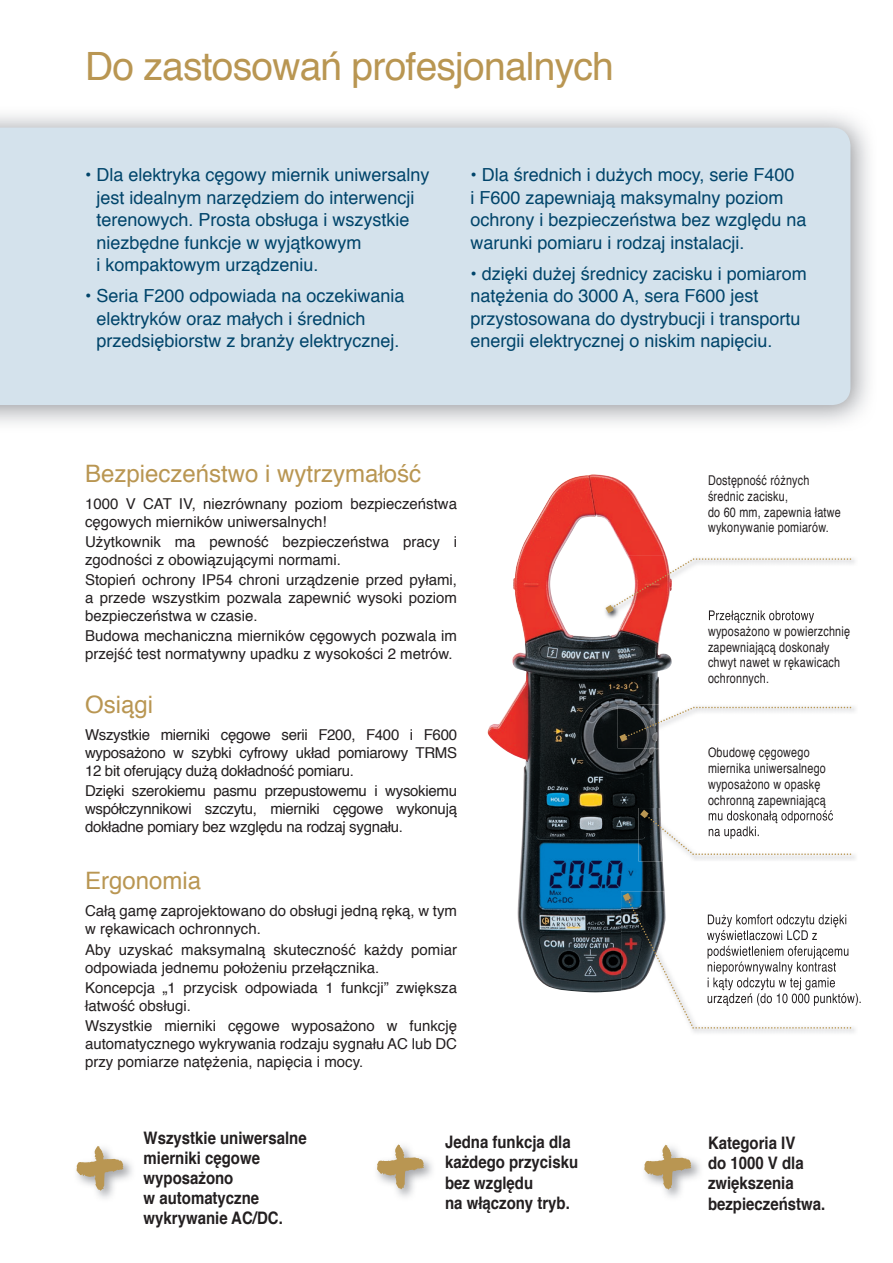
<style>
.page{position:relative;width:893px;height:1263px;background:#fff}
.page>*{position:absolute;margin:0;border:0;box-sizing:border-box;transform-origin:0 0}
.t1{font:39px "Helvetica";letter-spacing:-.02em;color:#b99652}
.t2{font:24px "Helvetica";color:#b99652}
.t3{font:18px/22.5px "Helvetica";color:#00446a}
.t4{font:700 17.25px/20.1px "Helvetica";color:#231f20;scale:.87 1}
.t5{font:15px/18px "Helvetica";color:#231f20}
.t6{font:13.5px/15.8px "Helvetica";letter-spacing:.02em;color:#231f20;scale:.8 1}
</style>
<div class="page">
<img style="left:0;top:114px;width:869px;height:310px">
<div style="left:0;top:128px;width:850px;height:277px;background:#d4e2ec"></div>
<img style="left:76px;top:1160px;width:56px;height:39px">
<svg style="left:77px;top:1146px;width:46px;height:45px"></svg>
<svg style="left:377px;top:1144px;width:47px;height:45px"></svg>
<img style="left:664px;top:1144px;width:36px;height:54px">
<svg style="left:644px;top:1145px;width:47px;height:44px"></svg>
<img style="left:488px;top:474px;width:176px;height:518px">
<img style="left:638px;top:808px;width:25px;height:53px">
<svg style="left:640px;top:810px;width:211px;height:45px"></svg>
<img style="left:604px;top:556px;width:251px;height:64px">
<img style="left:623px;top:556px;width:49px;height:64px">
<img style="left:709px;top:613px;width:105px;height:7px">
<svg style="left:605px;top:558px;width:246px;height:55px"></svg>
<img style="left:618px;top:704px;width:237px;height:44px">
<img style="left:708px;top:747px;width:102px;height:1px">
<svg style="left:619px;top:707px;width:232px;height:35px"></svg>
<img style="left:621px;top:990px;width:234px;height:43px">
<img style="left:621px;top:891px;width:44px;height:99px">
<img style="left:851px;top:993px;width:7px;height:13px">
<svg style="left:623px;top:893px;width:228px;height:135px"></svg>
<h1 class="t1" style="left:85px;top:37px;width:530px">Do zastosowań profesjonalnych</h1>
<p class="t3" style="left:96px;top:164px;width:335px;text-indent:-11px">• Dla elektryka cęgowy miernik uniwersalny jest idealnym narzędziem do interwencji terenowych. Prosta obsługa i wszystkie niezbędne funkcje w wyjątkowym<br>i kompaktowym urządzeniu.</p>
<p class="t3" style="left:96px;top:285px;width:310px;text-indent:-11px">• Seria F200 odpowiada na oczekiwania elektryków oraz małych i średnich przedsiębiorstw z branży elektrycznej.</p>
<p class="t3" style="left:470px;top:164px;width:338px">• Dla średnich i dużych mocy, serie F400<br>i F600 zapewniają maksymalny poziom ochrony i bezpieczeństwa bez względu na warunki pomiaru i rodzaj instalacji.</p>
<p class="t3" style="left:470px;top:263px;width:338px">• dzięki dużej średnicy zacisku i pomiarom natężenia do 3000 A, sera F600 jest przystosowana do dystrybucji i transportu energii elektrycznej o niskim napięciu.</p>
<h2 class="t2" style="left:85px;top:455px;width:338px">Bezpieczeństwo i wytrzymałość</h2>
<p class="t5" style="left:85px;top:495px;width:374px">1000 V CAT IV, niezrównany poziom bezpieczeństwa cęgowych mierników uniwersalnych!</p>
<p class="t5" style="left:85px;top:533px;width:374px">Użytkownik ma pewność bezpieczeństwa pracy i zgodności z obowiązującymi normami.</p>
<p class="t5" style="left:85px;top:571px;width:374px;text-align:justify">Stopień ochrony IP54 chroni urządzenie przed pyłami, a przede wszystkim pozwala zapewnić wysoki poziom bezpieczeństwa w czasie.</p>
<p class="t5" style="left:85px;top:627px;width:374px">Budowa mechaniczna mierników cęgowych pozwala im przejść test normatywny upadku z wysokości 2 metrów.</p>
<h2 class="t2" style="left:85px;top:686px;width:70px">Osiągi</h2>
<p class="t5" style="left:85px;top:726px;width:374px;text-align:justify">Wszystkie mierniki cęgowe serii F200, F400 i F600 wyposażono w szybki cyfrowy układ pomiarowy TRMS 12 bit oferujący dużą dokładność pomiaru.</p>
<p class="t5" style="left:85px;top:782px;width:373px;text-align:justify">Dzięki szerokiemu pasmu przepustowemu i wysokiemu współczynnikowi szczytu, mierniki cęgowe wykonują dokładne pomiary bez względu na rodzaj sygnału.</p>
<h2 class="t2" style="left:85px;top:862px;width:118px">Ergonomia</h2>
<p class="t5" style="left:85px;top:902px;width:374px">Całą gamę zaprojektowano do obsługi jedną ręką, w tym w rękawicach ochronnych.</p>
<p class="t5" style="left:85px;top:941px;width:374px">Aby uzyskać maksymalną skuteczność każdy pomiar odpowiada jednemu położeniu przełącznika.</p>
<p class="t5" style="left:85px;top:979px;width:374px">Koncepcja „1 przycisk odpowiada 1 funkcji” zwiększa łatwość obsługi.</p>
<p class="t5" style="left:85px;top:1017px;width:374px;text-align:justify">Wszystkie mierniki cęgowe wyposażono w funkcję automatycznego wykrywania rodzaju sygnału AC lub DC przy pomiarze natężenia, napięcia i mocy.</p>
<p class="t6" style="left:708px;top:473px;width:168px">Dostępność różnych średnic zacisku,<br>do 60 mm, zapewnia łatwe wykonywanie pomiarów.</p>
<p class="t6" style="left:708px;top:624px;width:179px">wyposażono w powierzchnię zapewniającą doskonały chwyt nawet w rękawicach ochronnych.</p>
<p class="t6" style="left:708px;top:745px;width:149px">Obudowę cęgowego miernika uniwersalnego wyposażono w opaskę ochronną zapewniającą</p>
<p class="t4" style="left:144px;top:1128px;width:189px">Wszystkie uniwersalne mierniki cęgowe wyposażono<br>w automatyczne wykrywanie AC/DC.</p>
<p class="t4" style="left:445px;top:1132px;width:155px">Jedna funkcja dla każdego przycisku bez względu<br>na włączony tryb.</p>
<p class="t4" style="left:708px;top:1133px;width:136px">Kategoria IV<br>do 1000 V dla zwiększenia bezpieczeństwa.</p>
</div>
